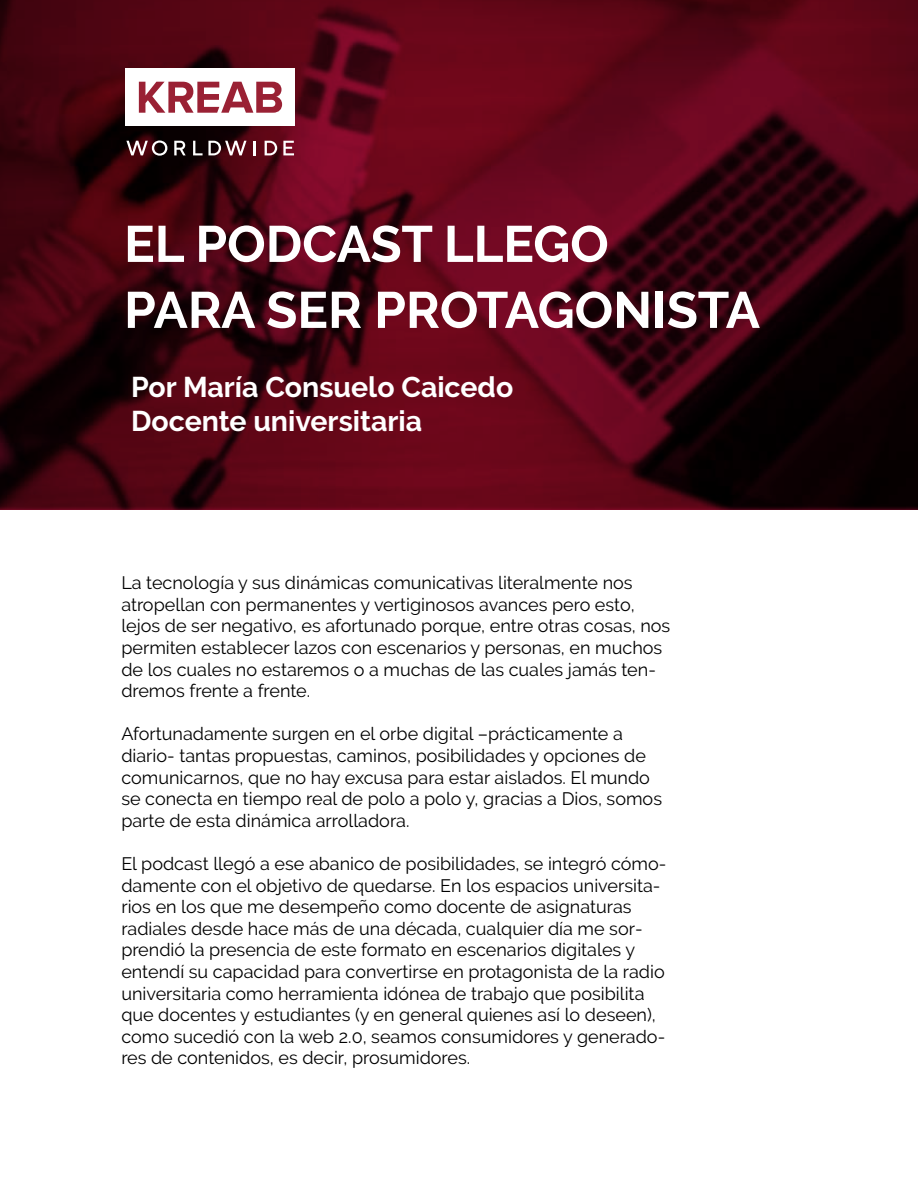
<style>
.page{position:relative;width:918px;height:1188px;background:#fff}
.page>*{position:absolute;margin:0;border:0;box-sizing:border-box;transform-origin:0 0}
.t1{font:700 51px/66px "Raleway";color:#fff}
.t2{font:700 28.5px/34.2px "Raleway";color:#fff}
.t3{font:18px/21.6px "Raleway";color:#000}
</style>
<div class="page">
<svg style="left:0;top:0;width:918px;height:509px;background:#490412"></svg>
<div style="left:126px;top:68px;width:169px;height:58px;background:#fff"></div>
<svg style="left:139px;top:82px;width:143px;height:31px"></svg>
<svg style="left:126px;top:141px;width:41px;height:15px"></svg>
<svg style="left:174px;top:141px;width:12px;height:14px"></svg>
<svg style="left:193px;top:141px;width:54px;height:14px"></svg>
<svg style="left:254px;top:141px;width:2px;height:14px"></svg>
<svg style="left:265px;top:141px;width:12px;height:14px"></svg>
<svg style="left:283px;top:141px;width:11px;height:14px"></svg>
<h1 class="t1" style="left:124px;top:211px;width:637px">EL PODCAST LLEGO<br>PARA SER PROTAGONISTA</h1>
<h2 class="t2" style="left:131px;top:370px;width:384px">Por María Consuelo Caicedo<br>Docente universitaria</h2>
<p class="t3" style="left:121px;top:572px;width:551px">La tecnología y sus dinámicas comunicativas literalmente nos atropellan con permanentes y vertiginosos avances pero esto, lejos de ser negativo, es afortunado porque, entre otras cosas, nos permiten establecer lazos con escenarios y personas, en muchos de los cuales no estaremos o a muchas de las cuales jamás ten&shy;dremos frente a frente.</p>
<p class="t3" style="left:121px;top:723px;width:542px">Afortunadamente surgen en el orbe digital –prácticamente a diario- tantas propuestas, caminos, posibilidades y opciones de comunicarnos, que no hay excusa para estar aislados. El mundo se conecta en tiempo real de polo a polo y, gracias a Dios, somos parte de esta dinámica arrolladora.</p>
<p class="t3" style="left:121px;top:853px;width:547px">El podcast llegó a ese abanico de posibilidades, se integró cómo&shy;damente con el objetivo de quedarse. En los espacios universita&shy;rios en los que me desempeño como docente de asignaturas radiales desde hace más de una década, cualquier día me sor&shy;prendió la presencia de este formato en escenarios digitales y entendí su capacidad para convertirse en protagonista de la radio universitaria como herramienta idónea de trabajo que posibilita que docentes y estudiantes (y en general quienes así lo deseen), como sucedió con la web 2.0, seamos consumidores y generado&shy;res de contenidos, es decir, prosumidores.</p>
</div>
